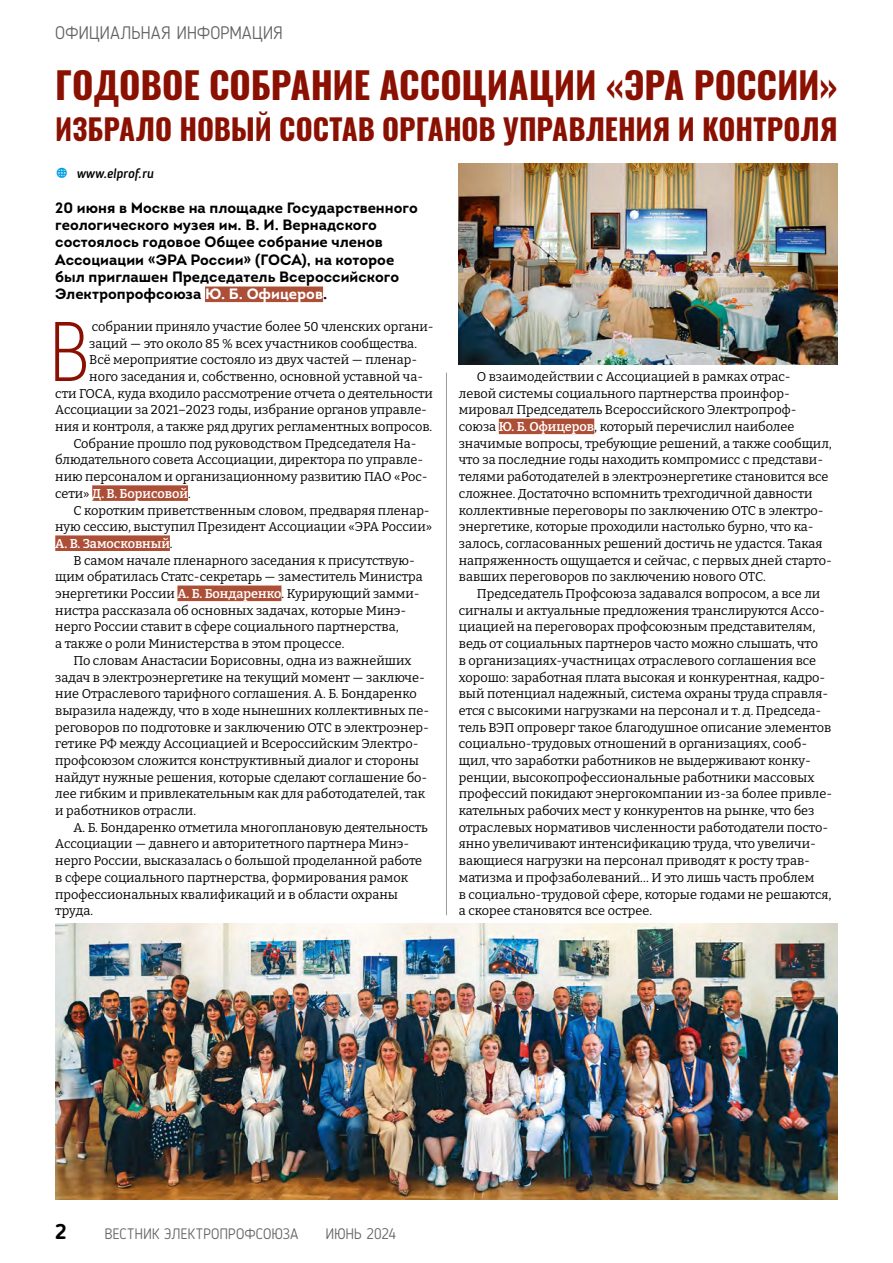
<style>
.page{position:relative;width:893px;height:1263px;background:#fff}
.page>*{position:absolute;margin:0;border:0;box-sizing:border-box;transform-origin:0 0}
.Основа{font:300 84.3px "Akrobat";color:#8a1002}
.Заголовок{font:700 36.6px "Oswald";color:#8a1002}
.Заголовок-2{font:700 29.1px "Oswald";color:#8a1002}
.t1{font:700 21px "Blogger Sans";color:#000}
.Kolontitul{font:300 18px "Blogger Sans";letter-spacing:-.005em;color:#636362}
.Эпиграф{font:700 15px/17.2px "Intro";color:#000}
.t2{font:300 15px "Blogger Sans";color:#636362}
.Подпись{font:italic 500 13.5px "Blogger Sans";color:#000}
.Основа-2{font:12.75px/16.6px "Bitter";color:#000}
.s1{color:#009fe3}
.s2{color:#fff}
.s3{font-weight:600;color:#fff}
</style>
<div class="page">
<div style="left:92px;top:485px;width:96px;height:16px;background:#ad4f37"></div>
<div style="left:55px;top:535px;width:115px;height:16px;background:#ad4f37"></div>
<div style="left:177px;top:585px;width:104px;height:16px;background:#ad4f37"></div>
<div style="left:499px;top:419px;width:95px;height:15px;background:#ad4f37"></div>
<div style="left:205px;top:286px;width:118px;height:16px;background:#ad4f37"></div>
<img style="left:459px;top:164px;width:379px;height:200px">
<img style="left:55px;top:923px;width:783px;height:276px">
<hr style="left:446px;top:373px;width:1px;height:542px;background:#9c9d9d">
<p class="Kolontitul" style="left:55px;top:22px;width:229px">ОФИЦИАЛЬНАЯ ИНФОРМАЦИЯ</p>
<p class="Заголовок" style="left:55px;top:60px;width:784px">ГОДОВОЕ СОБРАНИЕ АССОЦИАЦИИ «ЭРА РОССИИ»</p>
<p class="Заголовок-2" style="left:55px;top:109px;width:784px">ИЗБРАЛО НОВЫЙ СОСТАВ ОРГАНОВ УПРАВЛЕНИЯ И КОНТРОЛЯ</p>
<p class="Подпись" style="left:55px;top:165px;width:100px"><span class="s1">◆</span> www.elprof.ru</p>
<p class="Эпиграф" style="left:55px;top:199px;width:364px">20 июня в Москве на площадке Государственного геологического музея им. В. И. Вернадского состоялось годовое Общее собрание членов Ассоциации «ЭРА России» (ГОСА), на которое был приглашен Председатель Всероссийского Электропрофсоюза <span class="s2">Ю. Б. Офицеров</span>.</p>
<p class="Основа" style="left:48px;top:302px;width:42px">В</p>
<p class="Основа-2" style="left:92px;top:318px;width:343px">собрании приняло участие более 50 членских органи-</p>
<p class="Основа-2" style="left:89px;top:334px;width:329px">заций — это около 85 % всех участников сообщества.</p>
<p class="Основа-2" style="left:89px;top:351px;width:329px">Всё мероприятие состояло из двух частей — пленар-</p>
<p class="Основа-2" style="left:89px;top:368px;width:335px">ного заседания и, собственно, основной уставной ча-</p>
<p class="Основа-2" style="left:55px;top:385px;width:379px">сти ГОСА, куда входило рассмотрение отчета о деятельности</p>
<p class="Основа-2" style="left:55px;top:401px;width:373px">Ассоциации за 2021–2023 годы, избрание органов управле-</p>
<p class="Основа-2" style="left:55px;top:418px;width:378px">ния и контроля, а также ряд других регламентных вопросов.</p>
<p class="Основа-2" style="left:55px;top:435px;width:374px;text-indent:18px">Собрание прошло под руководством Председателя На&shy;блюдательного совета Ассоциации, директора по управле&shy;нию персоналом и организационному развитию ПАО «Рос&shy;сети» <span class="s3">Д. В. Борисовой</span>.</p>
<p class="Основа-2" style="left:55px;top:501px;width:378px;text-indent:18px">С коротким приветственным словом, предваряя пленар&shy;ную сессию, выступил Президент Ассоциации «ЭРА России»<br><span class="s3">А. В. Замосковный</span>.</p>
<p class="Основа-2" style="left:55px;top:551px;width:369px;text-indent:18px">В самом начале пленарного заседания к присутствую&shy;щим обратилась Статс- секретарь — заместитель Министра энергетики России <span class="s3">А. Б. Бондаренко</span>. Курирующий замми&shy;нистра рассказала об основных задачах, которые Минэ&shy;нерго России ставит в сфере социального партнерства,<br>а также о роли Министерства в этом процессе.</p>
<p class="Основа-2" style="left:55px;top:652px;width:376px;text-indent:18px">По словам Анастасии Борисовны, одна из важнейших задач в электроэнергетике на текущий момент — заключе&shy;ние Отраслевого тарифного соглашения. А. Б. Бондаренко выразила надежду, что в ходе нынешних коллективных пе&shy;реговоров по подготовке и заключению ОТС в электроэнер&shy;гетике РФ между Ассоциацией и Всероссийским Электро&shy;профсоюзом сложится конструктивный диалог и стороны найдут нужные решения, которые сделают соглашение бо&shy;лее гибким и привлекательным как для работодателей, так и работников отрасли.</p>
<p class="Основа-2" style="left:55px;top:819px;width:374px;text-indent:18px">А. Б. Бондаренко отметила многоплановую деятельность Ассоциации — давнего и авторитетного партнера Минэ&shy;нерго России, высказалась о большой проделанной работе в сфере социального партнерства, формирования рамок профессиональных квалификаций и в области охраны труда.</p>
<p class="Основа-2" style="left:459px;top:368px;width:375px;text-indent:18px">О взаимодействии с Ассоциацией в рамках отрас-<br>левой системы социального партнерства проинфор&shy;мировал Председатель Всероссийского Электропроф&shy;союза <span class="s3">Ю. Б. Офицеров</span>, который перечислил наиболее значимые вопросы, требующие решений, а также сообщил, что за последние годы находить компромисс с представи&shy;телями работодателей в электроэнергетике становится все сложнее. Достаточно вспомнить трехгодичной давности коллективные переговоры по заключению ОТС в электро&shy;энергетике, которые проходили настолько бурно, что ка&shy;залось, согласованных решений достичь не удастся. Такая напряженность ощущается и сейчас, с первых дней старто&shy;вавших переговоров по заключению нового ОТС.</p>
<p class="Основа-2" style="left:459px;top:585px;width:375px;text-indent:18px">Председатель Профсоюза задавался вопросом, а все ли сигналы и актуальные предложения транслируются Ассо&shy;циацией на переговорах профсоюзным представителям, ведь от социальных партнеров часто можно слышать, что<br>в организациях-участницах отраслевого соглашения все хорошо: заработная плата высокая и конкурентная, кадро&shy;вый потенциал надежный, система охраны труда справля&shy;ется с высокими нагрузками на персонал и т. д. Председа&shy;тель ВЭП опроверг такое благодушное описание элементов социально-трудовых отношений в организациях, сооб&shy;щил, что заработки работников не выдерживают конку&shy;ренции, высокопрофессиональные работники массовых профессий покидают энергокомпании из- за более привле&shy;кательных рабочих мест у конкурентов на рынке, что без отраслевых нормативов численности работодатели посто&shy;янно увеличивают интенсификацию труда, что увеличи&shy;вающиеся нагрузки на персонал приводят к росту трав&shy;матизма и профзаболеваний… И это лишь часть проблем<br>в социально-трудовой сфере, которые годами не решаются, а скорее становятся все острее.</p>
<h3 class="t1" style="left:55px;top:1219px;width:13px">2</h3>
<p class="t2" style="left:104px;top:1225px;width:195px">ВЕСТНИК ЭЛЕКТРОПРОФСОЮЗА</p>
<p class="t2" style="left:325px;top:1225px;width:72px">ИЮНЬ 2024</p>
</div>
